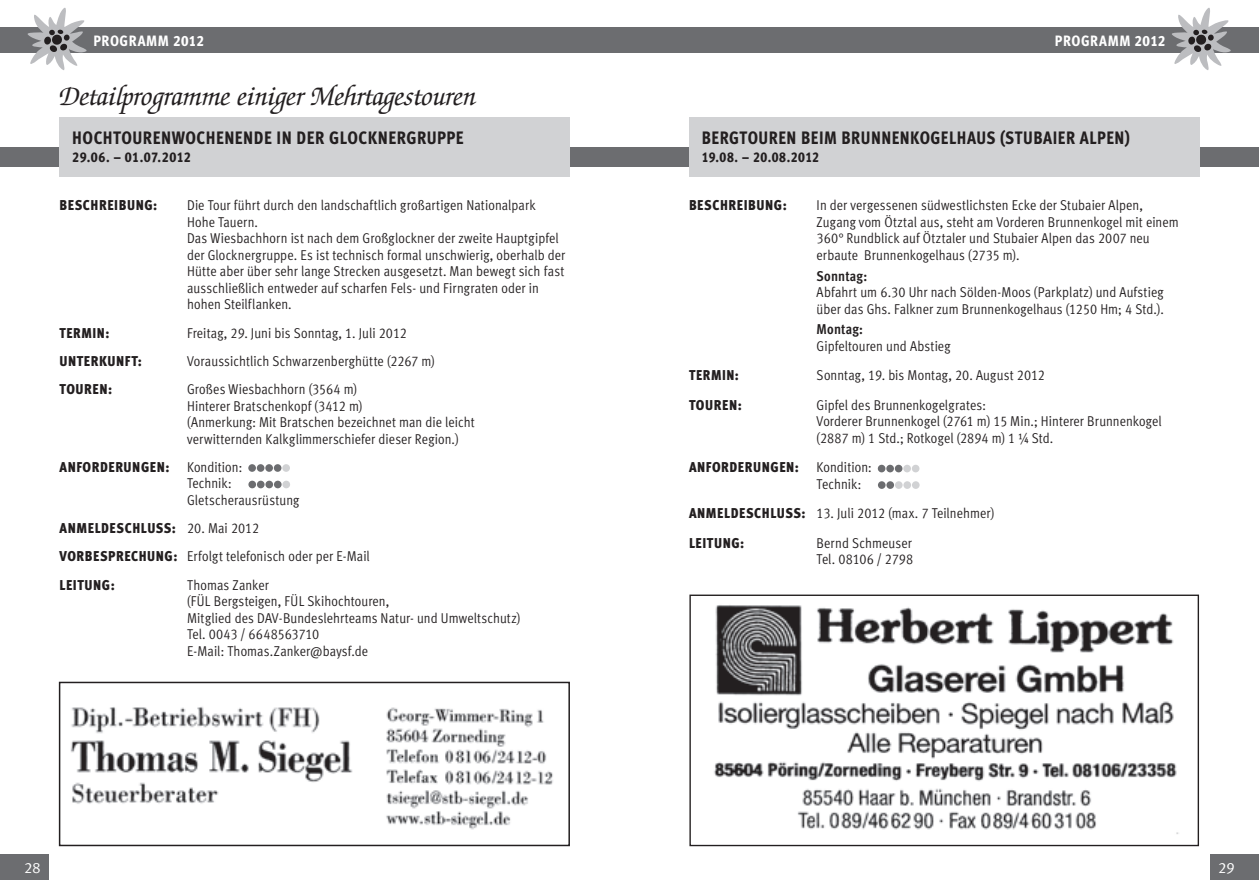
<style>
.page{position:relative;width:1259px;height:893px;background:#fff}
.page>*{position:absolute;margin:0;border:0;box-sizing:border-box;transform-origin:0 0}
.t1{font:italic 28.5px "Zapf Chancery Std";color:#231f20}
.t2{font:18px "Meta Cond Extra Bold LF";letter-spacing:.025em;color:#231f20;scale:.96 1}
.t3{font:18px "Meta Cond Extra Bold LF";letter-spacing:.025em;color:#231f20}
.t4{font:15px "Meta Cond Extra Bold LF";letter-spacing:.035em;color:#fff}
.t5{font:15px "Meta Caps";color:#fff}
.t6{font:14.25px/16.5px "Meta Cond Normal LF";letter-spacing:.005em;color:#231f20}
.t7{font:14.25px "Meta Cond Black LF";letter-spacing:.04em;color:#231f20}
.t8{font:14.25px "Meta Cond Extra Bold LF";letter-spacing:.03em;color:#231f20}
.t9{font:14.25px "Meta Cond Extra Bold LF";letter-spacing:.03em;color:#231f20;scale:.96 1}
.t10{font:14.25px "Meta Cond Bold LF";letter-spacing:.01em;color:#231f20}
.s1{font-family:"Meta Cond Normal LF"}
.s2{font-family:"Meta Cond Black LF"}
</style>
<div class="page">
<div style="left:0;top:855px;width:49px;height:25px;background:#6c6d70"></div>
<div style="left:1210px;top:855px;width:49px;height:25px;background:#6c6d70"></div>
<div style="left:0;top:28px;width:629px;height:25px;background:#6c6d70"></div>
<svg style="left:26px;top:7px;width:65px;height:63px"></svg>
<div style="left:629px;top:28px;width:630px;height:25px;background:#6c6d70"></div>
<svg style="left:1169px;top:8px;width:65px;height:62px"></svg>
<div style="left:0;top:147px;width:629px;height:19px;background:#6c6d70"></div>
<div style="left:60px;top:117px;width:510px;height:59px;background:#d1d2d4"></div>
<div style="left:248px;top:464px;width:8px;height:8px;background:#6c6d70;border-radius:50%"></div>
<div style="left:257px;top:464px;width:7px;height:8px;background:#6c6d70;border-radius:50%"></div>
<div style="left:265px;top:464px;width:8px;height:8px;background:#6c6d70;border-radius:50%"></div>
<div style="left:274px;top:464px;width:7px;height:8px;background:#6c6d70;border-radius:50%"></div>
<div style="left:282px;top:464px;width:8px;height:8px;background:#d1d2d4;border-radius:50%"></div>
<div style="left:248px;top:481px;width:8px;height:7px;background:#6c6d70;border-radius:50%"></div>
<div style="left:257px;top:481px;width:8px;height:7px;background:#6c6d70;border-radius:50%"></div>
<div style="left:265px;top:481px;width:8px;height:7px;background:#6c6d70;border-radius:50%"></div>
<div style="left:274px;top:481px;width:8px;height:7px;background:#6c6d70;border-radius:50%"></div>
<div style="left:282px;top:481px;width:8px;height:7px;background:#d1d2d4;border-radius:50%"></div>
<div style="left:629px;top:147px;width:630px;height:19px;background:#6c6d70"></div>
<div style="left:689px;top:117px;width:510px;height:59px;background:#d1d2d4"></div>
<div style="left:878px;top:465px;width:7px;height:7px;background:#6c6d70;border-radius:50%"></div>
<div style="left:886px;top:465px;width:8px;height:7px;background:#6c6d70;border-radius:50%"></div>
<div style="left:895px;top:465px;width:7px;height:7px;background:#6c6d70;border-radius:50%"></div>
<div style="left:903px;top:465px;width:8px;height:7px;background:#d1d2d4;border-radius:50%"></div>
<div style="left:912px;top:465px;width:7px;height:7px;background:#d1d2d4;border-radius:50%"></div>
<div style="left:878px;top:481px;width:7px;height:8px;background:#6c6d70;border-radius:50%"></div>
<div style="left:886px;top:481px;width:8px;height:8px;background:#6c6d70;border-radius:50%"></div>
<div style="left:895px;top:481px;width:7px;height:8px;background:#d1d2d4;border-radius:50%"></div>
<div style="left:903px;top:481px;width:8px;height:8px;background:#d1d2d4;border-radius:50%"></div>
<div style="left:912px;top:481px;width:7px;height:8px;background:#d1d2d4;border-radius:50%"></div>
<img style="left:70px;top:706px;width:483px;height:124px">
<div style="left:59px;top:682px;width:511px;height:164px;border:2px solid #231f20"></div>
<img style="left:714px;top:605px;width:465px;height:229px">
<div style="left:689px;top:595px;width:510px;height:251px;border:1px solid #231f20"></div>
<p class="t4" style="left:94px;top:32px;width:56px">PROGRAMM</p>
<p class="t4" style="left:173px;top:32px;width:32px">2012</p>
<p class="t4" style="left:1055px;top:32px;width:56px">PROGRAMM</p>
<p class="t4" style="left:1134px;top:32px;width:32px">2012</p>
<h1 class="t1" style="left:60px;top:82px;width:418px">Detailprogramme einiger Mehrtagestouren</h1>
<p class="t3" style="left:72px;top:127px;width:11px">HOCHTOURENWOCHENEN</p>
<p class="t3" style="left:254px;top:127px;width:97px">DE IN DER GLOCKNER</p>
<p class="t3" style="left:406px;top:127px;width:57px">GRUPPE</p>
<p class="t8" style="left:72px;top:149px;width:120px">29.06. – 01.07.2012</p>
<p class="t7" style="left:60px;top:197px;width:99px">BESCHREIBUNG:</p>
<p class="t6" style="left:187px;top:197px;width:380px">Die Tour führt durch den landschaftlich großartigen Nationalpark Hohe Tauern.<br>Das Wiesbachhorn ist nach dem Großglockner der zweite Hauptgipfel der Glocknergruppe. Es ist technisch formal unschwierig, oberhalb der Hütte aber über sehr lange Strecken ausgesetzt. Man bewegt sich fast ausschließlich entweder auf scharfen Fels- und Firngraten oder in hohen Steilflanken.</p>
<p class="t7" style="left:60px;top:324px;width:51px">TERMIN:</p>
<p class="t6" style="left:187px;top:324px;width:221px">Freitag, 29. Juni bis Sonntag, 1. Juli 2012</p>
<p class="t7" style="left:60px;top:352px;width:84px">UNTERKUNFT:</p>
<p class="t6" style="left:187px;top:353px;width:249px">Voraussichtlich Schwarzenberghütte (2267 m)</p>
<p class="t7" style="left:60px;top:380px;width:54px">TOUREN:</p>
<p class="t6" style="left:187px;top:381px;width:289px">Großes Wiesbachhorn (3564 m)<br>Hinterer Bratschenkopf (3412 m)<br>(Anmerkung: Mit Bratschen bezeichnet man die leicht verwitternden Kalkglimmerschiefer dieser Region.)</p>
<p class="t7" style="left:60px;top:458px;width:184px">ANFORDERUNGEN: <span class="s1">Kondition:</span></p>
<p class="t6" style="left:187px;top:475px;width:114px">Technik:<br>Gletscherausrüstung</p>
<p class="t7" style="left:60px;top:520px;width:201px">ANMELDESCHLUSS: <span class="s1">20. Mai 2012</span></p>
<p class="t6" style="left:60px;top:548px;width:312px"><span class="s2">VORBESPRECHUNG:</span> Erfolgt telefonisch oder per E-Mail</p>
<p class="t7" style="left:59px;top:576px;width:57px">LEITUNG:</p>
<p class="t6" style="left:187px;top:576px;width:335px">Thomas Zanker<br>(FÜL Bergsteigen, FÜL Skihochtouren,<br>Mitglied des DAV-Bundeslehrteams Natur- und Umweltschutz)<br>Tel. 0043 / 6648563710<br>E-Mail: Thomas.Zanker@baysf.de</p>
<p class="t2" style="left:702px;top:127px;width:51px">BERGTOUREN</p>
<p class="t2" style="left:801px;top:127px;width:64px">BEIM BRUNNENKO</p>
<p class="t2" style="left:930px;top:127px;width:209px">GELHAUS (STU BAIER ALPEN)</p>
<p class="t9" style="left:702px;top:149px;width:124px">19.08. – 20.08.2012</p>
<p class="t7" style="left:689px;top:197px;width:99px">BESCHREIBUNG:</p>
<p class="t6" style="left:816px;top:197px;width:364px">In der vergessenen südwestlichsten Ecke der Stubaier Alpen, Zugang vom Ötztal aus, steht am Vorderen Brunnenkogel mit einem 360° Rundblick auf Ötztaler und Stubaier Alpen das 2007 neu erbaute Brunnenkogelhaus (2735 m).</p>
<p class="t10" style="left:816px;top:267px;width:52px">Sonntag:</p>
<p class="t6" style="left:816px;top:284px;width:349px">Abfahrt um 6.30 Uhr nach Sölden-Moos (Parkplatz) und Aufstieg über das Ghs. Falkner zum Brunnenkogelhaus (1250 Hm; 4 Std.).</p>
<p class="t10" style="left:816px;top:321px;width:48px">Montag:</p>
<p class="t6" style="left:816px;top:337px;width:135px">Gipfeltouren und Abstieg</p>
<p class="t7" style="left:689px;top:367px;width:51px">TERMIN:</p>
<p class="t6" style="left:816px;top:367px;width:230px">Sonntag, 19. bis Montag, 20. August 2012</p>
<p class="t7" style="left:689px;top:396px;width:54px">TOUREN:</p>
<p class="t6" style="left:816px;top:397px;width:347px">Gipfel des Brunnenkogelgrates:<br>Vorderer Brunnenkogel (2761 m) 15 Min.; Hinterer Brunnenkogel (2887 m) 1 Std.; Rotkogel (2894 m) 1 ¼ Std.</p>
<p class="t7" style="left:689px;top:459px;width:184px">ANFORDERUNGEN: <span class="s1">Kondition:</span></p>
<p class="t6" style="left:689px;top:469px;width:307px;line-height:29.5px;text-align:center">Technik:<br><span class="s2">ANMELDESCHLUSS:</span> 13. Juli 2012 (max. 7 Teilnehmer)</p>
<p class="t7" style="left:689px;top:534px;width:57px">LEITUNG:</p>
<p class="t6" style="left:816px;top:535px;width:98px">Bernd Schmeuser<br>Tel. 08106 / 2798</p>
<p class="t5" style="left:24px;top:859px;width:17px">28</p>
<p class="t5" style="left:1218px;top:859px;width:18px">29</p>
</div>
